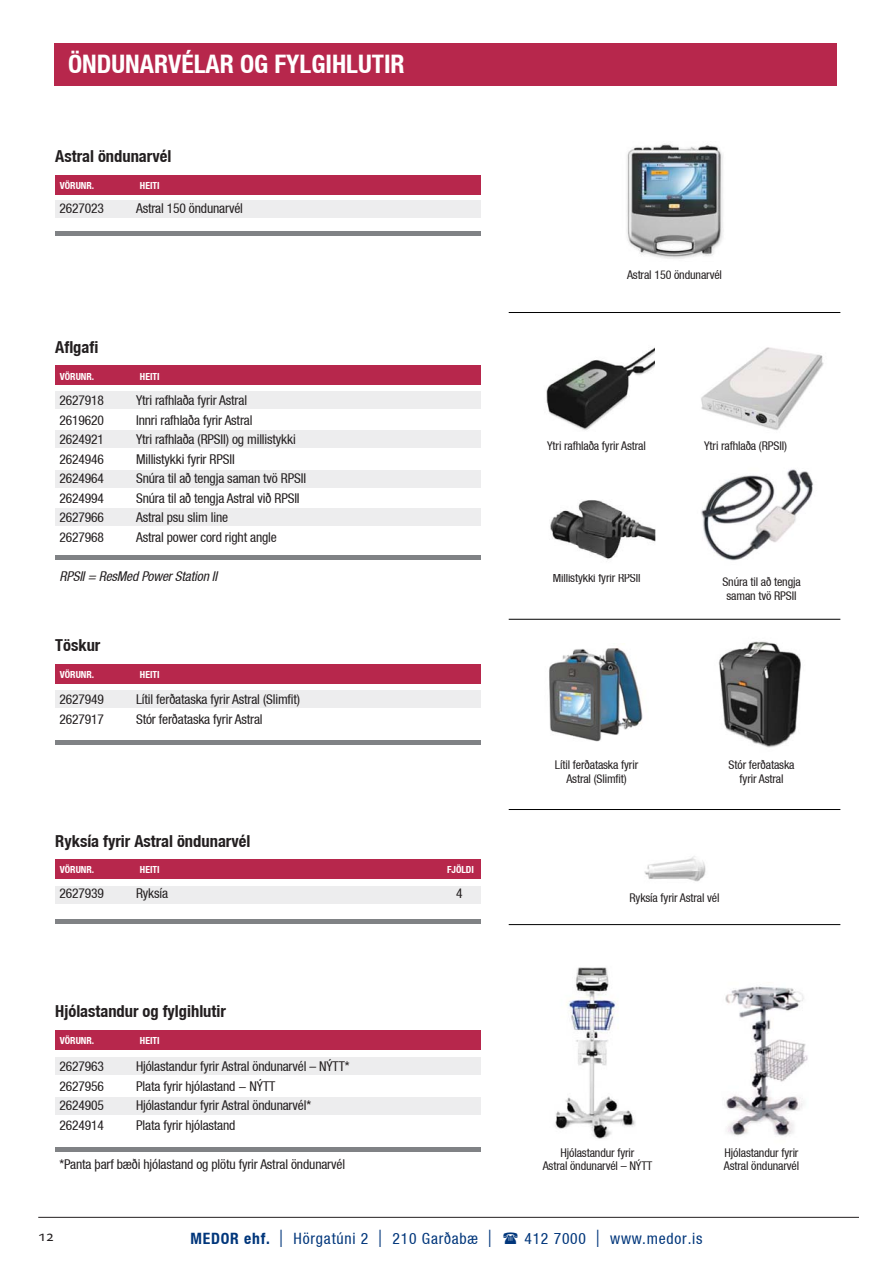
<style>
.page{position:relative;width:893px;height:1263px;background:#fff}
.page>*{position:absolute;margin:0;border:0;box-sizing:border-box;transform-origin:0 0}
.t1{font:700 condensed 25.5px "Helvetica Neue LT";color:#fff}
.t2{font:700 condensed 16.5px "Helvetica Neue LT";color:#231f20}
.t3{font:condensed 15.6px "Helvetica Neue LT";letter-spacing:.05em;color:#00367b}
.t4{font:15px "Myriad Pro";color:#231f20}
.t5{font:condensed 13.5px "Helvetica Neue LT";letter-spacing:-.01em;color:#231f20}
.t6{font:italic condensed 13.5px "Helvetica Neue LT";letter-spacing:-.01em;color:#231f20}
.t7{font:condensed 12px/13.5px "Helvetica Neue LT";letter-spacing:-.01em;color:#231f20;text-align:center}
.t8{font:700 condensed 9.75px "Helvetica Neue LT";color:#fff}
.s1{font-weight:700}
.s2{font-family:"Helvetica Neue";font-weight:100;font-stretch:normal;font-size:24px}
</style>
<div class="page">
<hr style="left:38px;top:1217px;width:821px;height:1px;background:#231f20">
<img style="left:644px;top:856px;width:62px;height:26px">
<div style="left:55px;top:1058px;width:425px;height:17px;background:#ededee"></div>
<div style="left:55px;top:1097px;width:425px;height:17px;background:#ededee"></div>
<div style="left:55px;top:1147px;width:425px;height:5px;background:#808285"></div>
<div style="left:55px;top:1030px;width:425px;height:20px;background:#b7274c"></div>
<img style="left:724px;top:986px;width:84px;height:150px">
<div style="left:55px;top:201px;width:425px;height:17px;background:#ededee"></div>
<div style="left:55px;top:391px;width:425px;height:17px;background:#ededee"></div>
<div style="left:55px;top:690px;width:425px;height:17px;background:#ededee"></div>
<div style="left:55px;top:886px;width:425px;height:17px;background:#ededee"></div>
<div style="left:55px;top:470px;width:425px;height:17px;background:#ededee"></div>
<div style="left:55px;top:431px;width:425px;height:17px;background:#ededee"></div>
<div style="left:55px;top:509px;width:425px;height:17px;background:#ededee"></div>
<hr style="left:55px;top:231px;width:425px;height:4px;background:#808285">
<hr style="left:55px;top:555px;width:425px;height:4px;background:#808285">
<hr style="left:55px;top:740px;width:425px;height:4px;background:#808285">
<hr style="left:55px;top:919px;width:425px;height:4px;background:#808285">
<div style="left:55px;top:175px;width:425px;height:19px;background:#b7274c"></div>
<div style="left:55px;top:366px;width:425px;height:19px;background:#b7274c"></div>
<div style="left:55px;top:665px;width:425px;height:19px;background:#b7274c"></div>
<div style="left:55px;top:859px;width:425px;height:19px;background:#b7274c"></div>
<hr style="left:509px;top:312px;width:331px;height:1px;background:#000">
<hr style="left:509px;top:619px;width:331px;height:1px;background:#000">
<img style="left:546px;top:347px;width:109px;height:83px">
<img style="left:550px;top:500px;width:106px;height:60px">
<img style="left:701px;top:469px;width:113px;height:92px">
<img style="left:549px;top:648px;width:94px;height:94px">
<img style="left:718px;top:641px;width:83px;height:107px">
<img style="left:701px;top:347px;width:123px;height:83px">
<hr style="left:509px;top:809px;width:331px;height:1px;background:#000">
<hr style="left:509px;top:924px;width:331px;height:1px;background:#000">
<img style="left:626px;top:143px;width:97px;height:116px">
<div style="left:55px;top:43px;width:782px;height:43px;background:#b7274c"></div>
<img style="left:555px;top:967px;width:81px;height:172px">
<h1 class="t1" style="left:68px;top:49px;width:338px">ÖNDUNARVÉLAR OG FYLGIHLUTIR</h1>
<p class="t2" style="left:55px;top:146px;width:118px">Astral öndunarvél</p>
<p class="t8" style="left:60px;top:179px;width:36px">VÖRUNR.</p>
<p class="t8" style="left:140px;top:179px;width:21px">HEITI</p>
<p class="t5" style="left:60px;top:200px;width:46px">2627023</p>
<p class="t5" style="left:136px;top:200px;width:108px">Astral 150 öndunarvél</p>
<p class="t2" style="left:55px;top:337px;width:45px">Aflgafi</p>
<p class="t8" style="left:60px;top:370px;width:36px">VÖRUNR.</p>
<p class="t8" style="left:140px;top:370px;width:21px">HEITI</p>
<p class="t5" style="left:60px;top:393px;width:46px">2627918</p>
<p class="t5" style="left:136px;top:393px;width:113px">Ytri rafhlaða fyrir Astral</p>
<p class="t5" style="left:60px;top:412px;width:46px">2619620</p>
<p class="t5" style="left:136px;top:412px;width:118px">Innri rafhlaða fyrir Astral</p>
<p class="t5" style="left:60px;top:432px;width:46px">2624921</p>
<p class="t5" style="left:136px;top:432px;width:161px">Ytri rafhlaða (RPSII) og millistykki</p>
<p class="t5" style="left:60px;top:451px;width:46px">2624946</p>
<p class="t5" style="left:136px;top:451px;width:100px">Millistykki fyrir RPSII</p>
<p class="t5" style="left:60px;top:471px;width:46px">2624964</p>
<p class="t5" style="left:136px;top:471px;width:172px">Snúra til að tengja saman tvö RPSII</p>
<p class="t5" style="left:60px;top:490px;width:46px">2624994</p>
<p class="t5" style="left:136px;top:490px;width:165px">Snúra til að tengja Astral við RPSII</p>
<p class="t5" style="left:60px;top:510px;width:46px">2627966</p>
<p class="t5" style="left:136px;top:510px;width:94px">Astral psu slim line</p>
<p class="t5" style="left:60px;top:529px;width:46px">2627968</p>
<p class="t5" style="left:136px;top:529px;width:142px">Astral power cord right angle</p>
<p class="t6" style="left:60px;top:568px;width:159px">RPSII = ResMed Power Station II</p>
<p class="t2" style="left:55px;top:636px;width:47px">Töskur</p>
<p class="t8" style="left:60px;top:669px;width:36px">VÖRUNR.</p>
<p class="t8" style="left:140px;top:669px;width:21px">HEITI</p>
<p class="t5" style="left:60px;top:692px;width:46px">2627949</p>
<p class="t5" style="left:136px;top:692px;width:166px">Lítil ferðataska fyrir Astral (Slimfit)</p>
<p class="t5" style="left:60px;top:711px;width:46px">2627917</p>
<p class="t5" style="left:136px;top:711px;width:128px">Stór ferðataska fyrir Astral</p>
<p class="t2" style="left:55px;top:831px;width:197px">Ryksía fyrir Astral öndunarvél</p>
<p class="t8" style="left:60px;top:863px;width:36px">VÖRUNR.</p>
<p class="t8" style="left:140px;top:863px;width:21px">HEITI</p>
<p class="t8" style="left:447px;top:863px;width:29px">FJÖLDI</p>
<p class="t5" style="left:60px;top:886px;width:46px">2627939</p>
<p class="t5" style="left:136px;top:886px;width:34px">Ryksía</p>
<p class="t5" style="left:456px;top:886px;width:8px">4</p>
<p class="t2" style="left:55px;top:1001px;width:172px">Hjólastandur og fylgihlutir</p>
<p class="t8" style="left:60px;top:1035px;width:36px">VÖRUNR.</p>
<p class="t8" style="left:140px;top:1035px;width:21px">HEITI</p>
<p class="t5" style="left:60px;top:1059px;width:46px">2627963</p>
<p class="t5" style="left:136px;top:1059px;width:215px">Hjólastandur fyrir Astral öndunarvél – NÝTT*</p>
<p class="t5" style="left:60px;top:1078px;width:46px">2627956</p>
<p class="t5" style="left:136px;top:1078px;width:141px">Plata fyrir hjólastand - NÝTT</p>
<p class="t5" style="left:60px;top:1098px;width:46px">2624905</p>
<p class="t5" style="left:136px;top:1098px;width:177px">Hjólastandur fyrir Astral öndunarvél*</p>
<p class="t5" style="left:60px;top:1117px;width:46px">2624914</p>
<p class="t5" style="left:136px;top:1117px;width:101px">Plata fyrir hjólastand</p>
<p class="t5" style="left:60px;top:1156px;width:287px">*Panta þarf bæði hjólastand og plötu fyrir Astral öndunarvél</p>
<p class="t7" style="left:627px;top:268px;width:97px">Astral 150 öndunarvél</p>
<p class="t7" style="left:547px;top:439px;width:100px">Ytri rafhlaða fyrir Astral</p>
<p class="t7" style="left:704px;top:439px;width:84px">Ytri rafhlaða (RPSII)</p>
<p class="t7" style="left:553px;top:571px;width:89px">Millistykki fyrir RPSII</p>
<p class="t7" style="left:722px;top:575px;width:80px">Snúra til að tengja saman tvö RPSII</p>
<p class="t7" style="left:555px;top:758px;width:85px">Lítil ferðataska fyrir<br>Astral (Slimfit)</p>
<p class="t7" style="left:729px;top:758px;width:67px">Stór ferðataska fyrir Astral</p>
<p class="t7" style="left:629px;top:890px;width:92px">Ryksía fyrir Astral vél</p>
<p class="t7" style="left:543px;top:1145px;width:111px">Hjólastandur fyrir<br>Astral öndunarvél – NÝTT</p>
<p class="t7" style="left:724px;top:1145px;width:77px;text-align:left">Hjólastandur fyrir<br>Astral öndunarvél</p>
<p class="t3" style="left:190px;top:1229px;width:303px"><span class="s1">MEDOR ehf.</span> <span class="s2">I</span> Hörgatúni 2 <span class="s2">I</span> 210 Garðabæ <span class="s2">I</span></p>
<p class="t3" style="left:524px;top:1229px;width:77px">412 7000 <span class="s2">I</span></p>
<p class="t4" style="left:38px;top:1227px;width:17px">12</p>
<p class="t3" style="left:610px;top:1229px;width:94px">www.medor.is</p>
</div>
